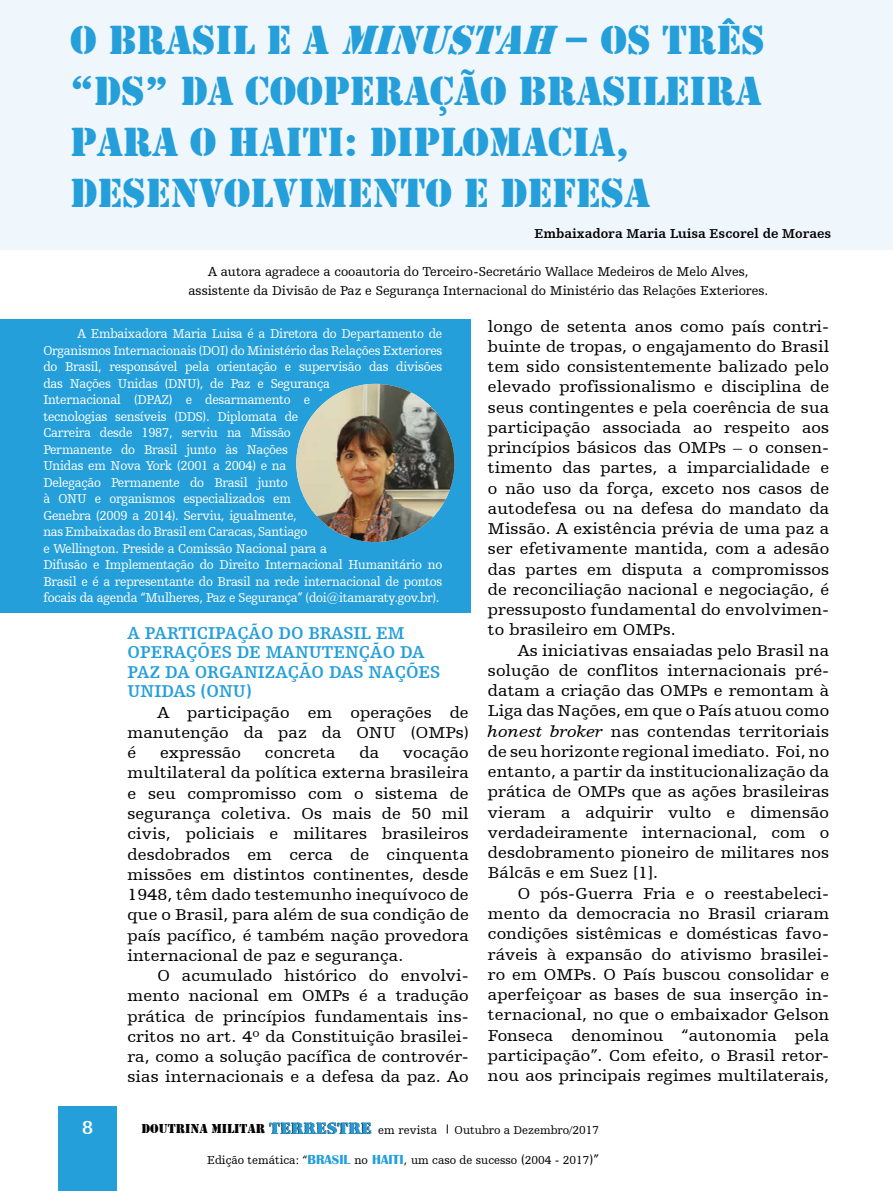
<style>
.page{position:relative;width:893px;height:1191px;background:#fff}
.page>*{position:absolute;margin:0;border:0;box-sizing:border-box;transform-origin:0 0}
.t1{font:42px/51px "Army";color:#249fda}
.t2{font:700 19.5px "Humanist Slabserif 712 BT";color:#fff}
.t3{font:700 18px/19.5px "Humanist Slabserif 712 BT";color:#249fda}
.t4{font:16.5px/20.2px "Humanist Slabserif 712 BT";letter-spacing:.005em;color:#000;text-align:justify;scale:1.08 1}
.t5{font:13.5px/16.5px "Humanist Slabserif 712 BT";letter-spacing:-.02em;color:#fff;scale:.96 1}
.t6{font:13.5px/19.5px "Humanist Slabserif 712 BT";color:#000;text-align:center}
.t7{font:700 13.5px "Humanist Slabserif 712 BT";color:#000}
.t8{font:13.35px "Army";color:#000}
.t9{font:12px "Humanist Slabserif 712 BT";color:#000}
.s1{font-style:italic}
.s2{font-family:"Rubber Stamp Let Plain";font-size:17.1px}
.s3{font-family:"Humanist Slabserif 712 BT";font-size:12px}
.s4{font-family:"Britannic";font-weight:700;font-size:13.5px;color:#249fda}
.s5{font-size:13.5px}
</style>
<div class="page">
<div style="left:58px;top:1106px;width:59px;height:85px;background:#249fda"></div>
<div style="left:0;top:0;width:893px;height:250px;background:#eff6fc"></div>
<div style="left:0;top:319px;width:470px;height:293px;background:#249fda"></div>
<img style="left:296px;top:384px;width:158px;height:158px;border-radius:79px">
<h1 class="t1" style="left:70px;top:15px;width:696px">O BRASIL E A <span class="s1">MINUSTAH</span> – OS TRÊS “DS” DA COOPERAÇÃO BRASILEIRA<br>PARA O HAITI: DIPLOMACIA,<br>DESENVOLVIMENTO E DEFESA</h1>
<p class="t7" style="left:535px;top:225px;width:298px">Embaixadora Maria Luisa Escorel de Moraes</p>
<p class="t6" style="left:189px;top:261px;width:581px">A autora agradece a cooautoria do Terceiro-Secretário Wallace Medeiros de Melo Alves, assistente da Divisão de Paz e Segurança Internacional do Ministério das Relações Exteriores.</p>
<p class="t5" style="left:43px;top:325px;width:417px;text-indent:34px">A Embaixadora Maria Luisa é a Diretora do Departamento de Organismos Internacionais (DOI) do Ministério das Relações Exteriores do Brasil, responsável pela orientação e supervisão das divisões das Nações Unidas (DNU), de Paz e Segurança<br>Internacional (DPAZ) e desarmamento e<br>tecnologias sensíveis (DDS). Diplomata de<br>Carreira desde 1987, serviu na Missão<br>Permanente do Brasil junto às Nações<br>Unidas em Nova York (2001 a 2004) e na<br>Delegação Permanente do Brasil junto<br>à ONU e organismos especializados em<br>Genebra (2009 a 2014). Serviu, igualmente,<br>nas Embaixadas do Brasil em Caracas, Santiago<br>e Wellington. Preside a Comissão Nacional para a<br>Difusão e Implementação do Direito Internacional Humanitário no Brasil e é a representante do Brasil na rede internacional de pontos focais da agenda “Mulheres, Paz e Segurança” (doi@itamaraty.gov.br).</p>
<p class="t3" style="left:128px;top:623px;width:314px">A PARTICIPAÇÃO DO BRASIL EM<br>OPERAÇÕES DE MANUTENÇÃO DA<br>PAZ DA ORGANIZAÇÃO DAS NAÇÕES<br>UNIDAS (ONU)</p>
<p class="t4" style="left:128px;top:702px;width:317px;text-indent:30px">A participação em operações de manutenção da paz da ONU (OMPs) é</p>
<p class="t4" style="left:160px;top:742px;width:76px">expressão</p>
<p class="t4" style="left:265px;top:742px;width:67px">concreta</p>
<p class="t4" style="left:359px;top:742px;width:20px">da</p>
<p class="t4" style="left:128px;top:742px;width:317px;text-indent:275px">vocação multilateral da política externa brasileira e seu compromisso com o sistema de segurança coletiva. Os mais de 50 mil civis, policiais e militares brasileiros desdobrados em cerca de cinquenta missões em distintos continentes, desde 1948, têm dado testemunho inequívoco de que o Brasil, para além de sua condição de país pacífico, é também nação provedora internacional de paz e segurança.</p>
<p class="t4" style="left:128px;top:965px;width:317px;text-indent:30px">O acumulado histórico do envolvi&shy;mento nacional em OMPs é a tradução prática de princípios fundamentais ins&shy;critos no art. 4º da Constituição brasilei&shy;ra, como a solução pacífica de controvér&shy;sias internacionais e a defesa da paz. Ao</p>
<p class="t4" style="left:488px;top:316px;width:317px">longo de setenta anos como país contri&shy;buinte de tropas, o engajamento do Brasil tem sido consistentemente balizado pelo elevado profissionalismo e disciplina de seus contingentes e pela coerência de sua participação associada ao respeito aos princípios básicos das OMPs – o consen&shy;timento das partes, a imparcialidade e o não uso da força, exceto nos casos de autodefesa ou na defesa do mandato da Missão. A existência prévia de uma paz a ser efetivamente mantida, com a adesão das partes em disputa a compromissos de reconciliação nacional e negociação, é pressuposto fundamental do envolvimen&shy;to brasileiro em OMPs.</p>
<p class="t4" style="left:488px;top:640px;width:317px;text-indent:30px">As iniciativas ensaiadas pelo Brasil na solução de conflitos internacionais pré&shy;datam a criação das OMPs e remontam à Liga das Nações, em que o País atuou como <span class="s1">honest broker</span> nas contendas territoriais de seu horizonte regional imediato. Foi, no entanto, a partir da institucionalização da prática de OMPs que as ações brasileiras vieram a adquirir vulto e dimensão verdadeiramente internacional, com o desdobramento pioneiro de militares nos Bálcãs e em Suez [1].</p>
<p class="t4" style="left:488px;top:882px;width:317px;text-indent:30px">O pós-Guerra Fria e o reestabeleci&shy;mento da democracia no Brasil criaram condições sistêmicas e domésticas favo&shy;ráveis à expansão do ativismo brasilei&shy;ro em OMPs. O País buscou consolidar e aperfeiçoar as bases de sua inserção in&shy;ternacional, no que o embaixador Gelson Fonseca denominou “autonomia pela participação”. Com efeito, o Brasil retor&shy;nou aos principais regimes multilaterais,</p>
<p class="t2" style="left:82px;top:1115px;width:12px">8</p>
<p class="t8" style="left:142px;top:1120px;width:297px">DOUTRINA MILITAR <span class="s2">TERRESTRE</span> <span class="s3">em revista</span></p>
<p class="t9" style="left:455px;top:1122px;width:146px">Outubro a Dezembro/2017</p>
<p class="t9" style="left:207px;top:1152px;width:393px">Edição temática: “<span class="s4">BRASIL</span> no <span class="s4">HAITI</span>, um caso de sucesso <span class="s5">(</span>2004 - 2017<span class="s5">)”</span></p>
</div>
